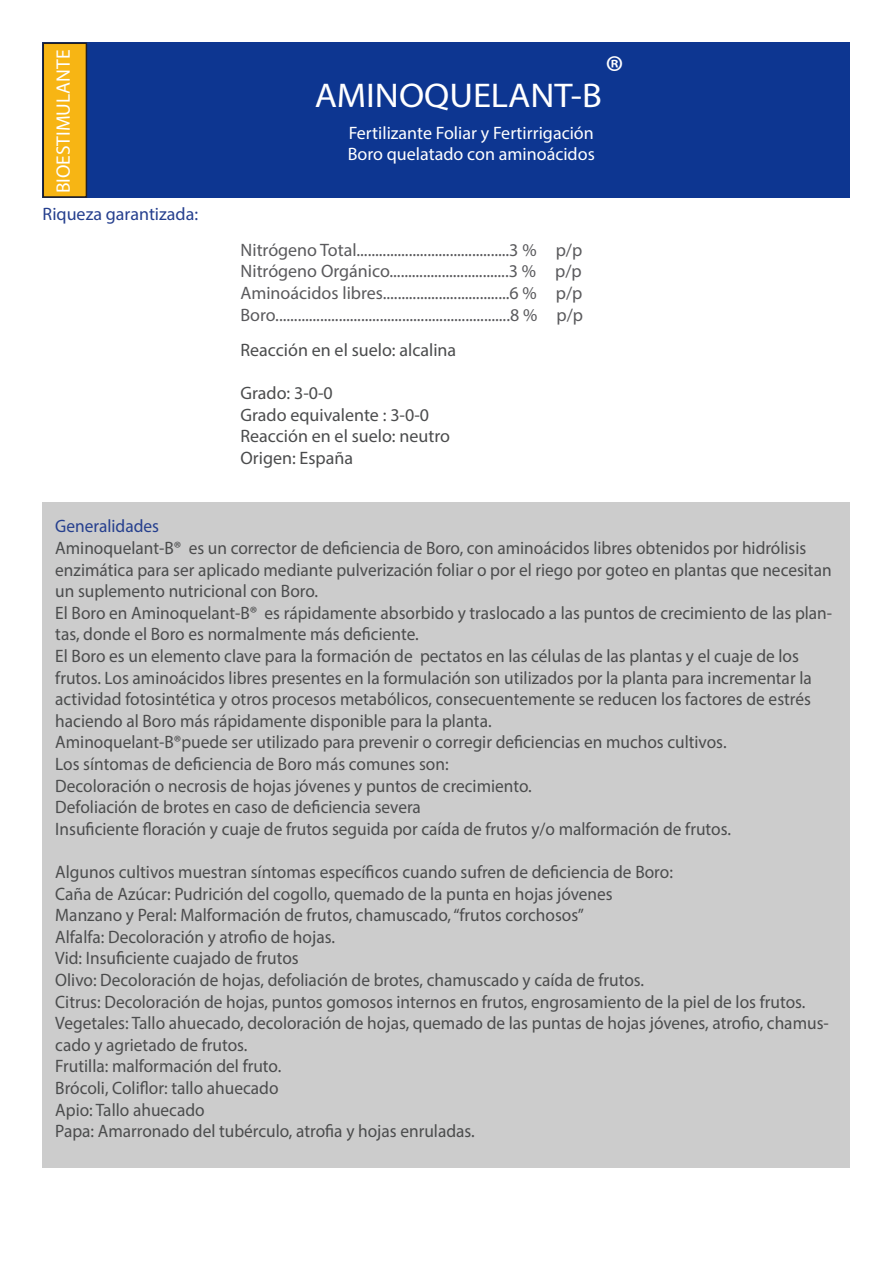
<style>
.page{position:relative;width:893px;height:1263px;background:#fff}
.page>*{position:absolute;margin:0;border:0;box-sizing:border-box;transform-origin:0 0}
.t1{font:45px "Myriad Pro";color:#fff}
.t2{font:34.35px "Myriad Pro";color:#fff;scale:1.06 1}
.t3{font:19.5px "Myriad Pro";color:#fff}
.t4{font:18px/21.6px "Myriad Pro";color:#4b4c4d;scale:.96 1}
.t5{font:18px "Myriad Pro";color:#5a5a5d}
.t6{font:18px/21.6px "Myriad Pro";color:#4b4c4d}
.t7{font:18px "Myriad Pro";color:#fff}
.t8{font:18px "Myriad Pro";color:#253f8e}
.s1{color:#253f8e}
</style>
<div class="page">
<div style="left:43px;top:43px;width:807px;height:155px;background:#0d3691"></div>
<div style="left:43px;top:502px;width:807px;height:665px;background:#ccc"></div>
<div style="left:43px;top:43px;width:43px;height:154px;background:#f7b514"></div>
<div style="left:43px;top:43px;width:44px;height:155px;border:2px solid #231f20"></div>
<p class="t3" style="left:51px;top:193px;width:145px;rotate:-90deg">BIOESTIMULANTE</p>
<p class="t8" style="left:43px;top:203px;width:157px">Riqueza garantizada:</p>
<p class="t1" style="left:605px;top:44px;width:20px">®</p>
<p class="t2" style="left:315px;top:74px;width:272px">AMINOQUELANT-B</p>
<p class="t7" style="left:349px;top:121px;width:247px">Fertilizante Foliar y Fertirrigación</p>
<p class="t7" style="left:348px;top:143px;width:249px">Boro quelatado con aminoácidos</p>
<p class="t5" style="left:240px;top:239px;width:343px">Nitrógeno Total.........................................3 % p/p</p>
<p class="t5" style="left:240px;top:260px;width:343px">Nitrógeno Orgánico................................3 % p/p</p>
<p class="t5" style="left:240px;top:282px;width:344px">Aminoácidos libres..................................6 % p/p</p>
<p class="t5" style="left:240px;top:304px;width:344px">Boro...............................................................8 % p/p</p>
<p class="t6" style="left:240px;top:339px;width:217px">Reacción en el suelo: alcalina</p>
<p class="t6" style="left:240px;top:382px;width:190px">Grado: 3-0-0<br>Grado equivalente : 3-0-0</p>
<p class="t6" style="left:240px;top:425px;width:211px">Reacción en el suelo: neutro<br>Origen: España</p>
<p class="t4" style="left:55px;top:515px;width:810px"><span class="s1">Generalidades<br></span>Aminoquelant-B® es un corrector de deficiencia de Boro, con aminoácidos libres obtenidos por hidrólisis enzimática para ser aplicado mediante pulverización foliar o por el riego por goteo en plantas que necesitan un suplemento nutricional con Boro.</p>
<p class="t4" style="left:55px;top:602px;width:811px">El Boro en Aminoquelant-B® es rápidamente absorbido y traslocado a las puntos de crecimiento de las plan&shy;tas, donde el Boro es normalmente más deficiente.</p>
<p class="t4" style="left:55px;top:645px;width:789px">El Boro es un elemento clave para la formación de pectatos en las células de las plantas y el cuaje de los frutos. Los aminoácidos libres presentes en la formulación son utilizados por la planta para incrementar la actividad fotosintética y otros procesos metabólicos, consecuentemente se reducen los factores de estrés haciendo al Boro más rápidamente disponible para la planta.</p>
<p class="t4" style="left:55px;top:731px;width:701px">Aminoquelant-B®puede ser utilizado para prevenir o corregir deficiencias en muchos cultivos.</p>
<p class="t4" style="left:55px;top:753px;width:411px">Los síntomas de deficiencia de Boro más comunes son:</p>
<p class="t4" style="left:55px;top:774px;width:498px">Decoloración o necrosis de hojas jóvenes y puntos de crecimiento.</p>
<p class="t4" style="left:55px;top:796px;width:382px">Defoliación de brotes en caso de deficiencia severa</p>
<p class="t4" style="left:55px;top:818px;width:705px">Insuficiente floración y cuaje de frutos seguida por caída de frutos y/o malformación de frutos.</p>
<p class="t4" style="left:55px;top:861px;width:645px">Algunos cultivos muestran síntomas específicos cuando sufren de deficiencia de Boro:</p>
<p class="t4" style="left:55px;top:882px;width:582px">Caña de Azúcar: Pudrición del cogollo, quemado de la punta en hojas jóvenes</p>
<p class="t4" style="left:55px;top:904px;width:552px">Manzano y Peral: Malformación de frutos, chamuscado, “frutos corchosos”</p>
<p class="t4" style="left:55px;top:926px;width:293px">Alfalfa: Decoloración y atrofio de hojas.</p>
<p class="t4" style="left:55px;top:947px;width:255px">Vid: Insuficiente cuajado de frutos</p>
<p class="t4" style="left:55px;top:969px;width:615px">Olivo: Decoloración de hojas, defoliación de brotes, chamuscado y caída de frutos.</p>
<p class="t4" style="left:55px;top:990px;width:783px">Citrus: Decoloración de hojas, puntos gomosos internos en frutos, engrosamiento de la piel de los frutos.</p>
<p class="t4" style="left:55px;top:1012px;width:807px">Vegetales: Tallo ahuecado, decoloración de hojas, quemado de las puntas de hojas jóvenes, atrofio, chamus&shy;cado y agrietado de frutos.</p>
<p class="t4" style="left:55px;top:1055px;width:237px">Frutilla: malformación del fruto.</p>
<p class="t4" style="left:55px;top:1077px;width:234px">Brócoli, Coliflor: tallo ahuecado</p>
<p class="t4" style="left:55px;top:1098px;width:157px">Apio: Tallo ahuecado</p>
<p class="t4" style="left:55px;top:1120px;width:438px">Papa: Amarronado del tubérculo, atrofia y hojas enruladas.</p>
</div>
